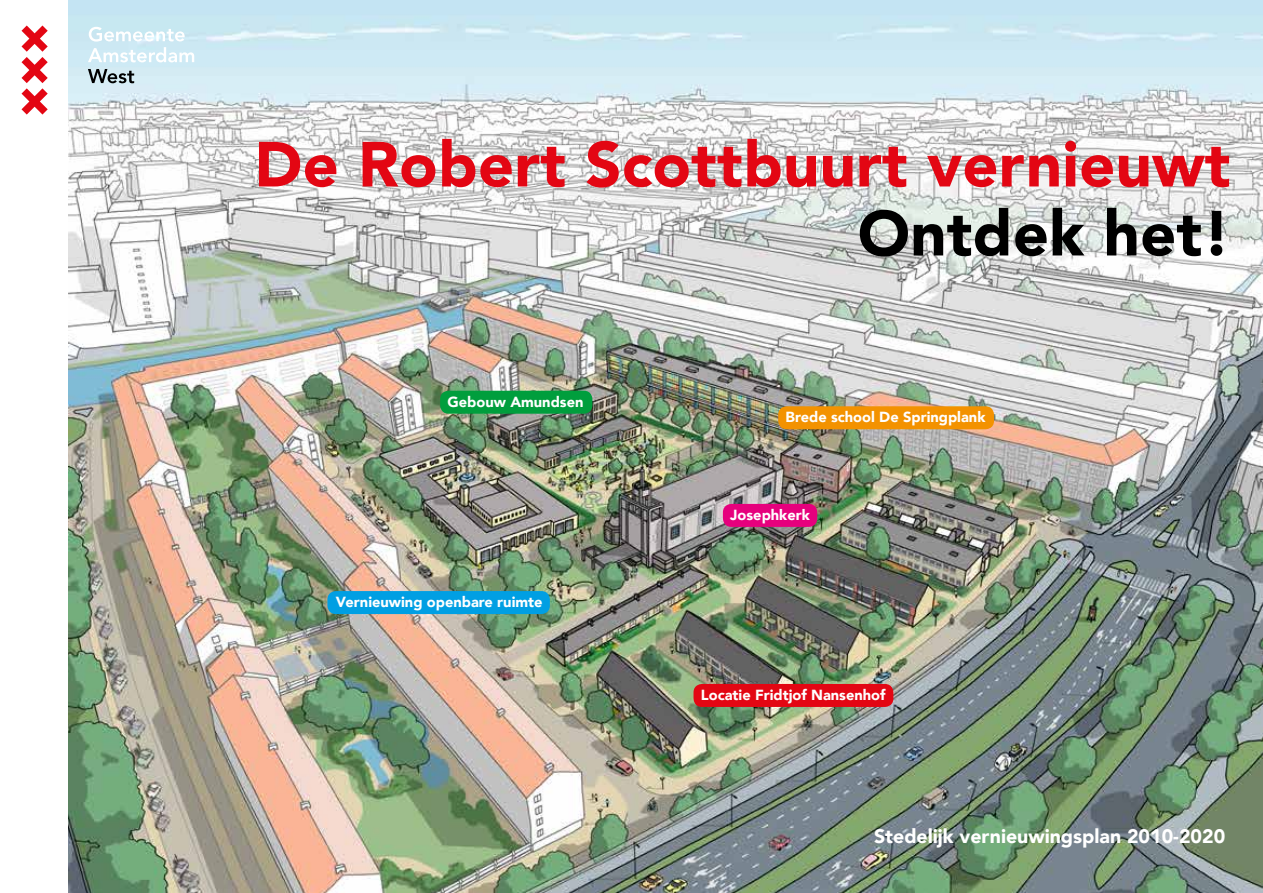
<style>
.page{position:relative;width:1263px;height:893px;background:#fff}
.page>*{position:absolute;margin:0;border:0;box-sizing:border-box;transform-origin:0 0}
.t1{font:900 63px "Avenir";letter-spacing:.005em;color:#e30613}
.t2{font:900 63px "Avenir";letter-spacing:.005em;color:#000}
.t3{font:900 19.5px "Avenir";color:#fff}
.t4{font:900 14.7px "Avenir";color:#fff}
</style>
<div class="page">
<img style="left:68px;top:0;width:1195px;height:893px">
<svg style="left:22px;top:26px;width:26px;height:89px"></svg>
<svg style="left:88px;top:27px;width:106px;height:35px"></svg>
<svg style="left:88px;top:69px;width:46px;height:14px"></svg>
<div style="left:723px;top:504px;width:94px;height:23px;background:#e6007d;border-radius:9px"></div>
<div style="left:778px;top:406px;width:216px;height:23px;background:#f39200;border-radius:9px"></div>
<div style="left:327px;top:591px;width:223px;height:23px;background:#009fe3;border-radius:9px"></div>
<div style="left:693px;top:684px;width:200px;height:23px;background:#e30613;border-radius:9px"></div>
<div style="left:440px;top:391px;width:152px;height:23px;background:#009e3d;border-radius:9px"></div>
<h1 class="t1" style="left:254px;top:111px;width:977px">De Robert Scottbuurt vernieuwt</h1>
<h1 class="t2" style="left:858px;top:180px;width:374px">Ontdek het!</h1>
<p class="t4" style="left:447px;top:389px;width:137px">Gebouw Amundsen</p>
<p class="t4" style="left:336px;top:589px;width:208px">Vernieuwing openbare ruimte</p>
<p class="t4" style="left:785px;top:404px;width:201px">Brede school De Springplank</p>
<p class="t4" style="left:730px;top:502px;width:81px">Josephkerk</p>
<p class="t4" style="left:701px;top:682px;width:186px">Locatie Fridtjof Nansenhof</p>
<h2 class="t3" style="left:874px;top:820px;width:353px">Stedelijk vernieuwingsplan 2010-2020</h2>
</div>
